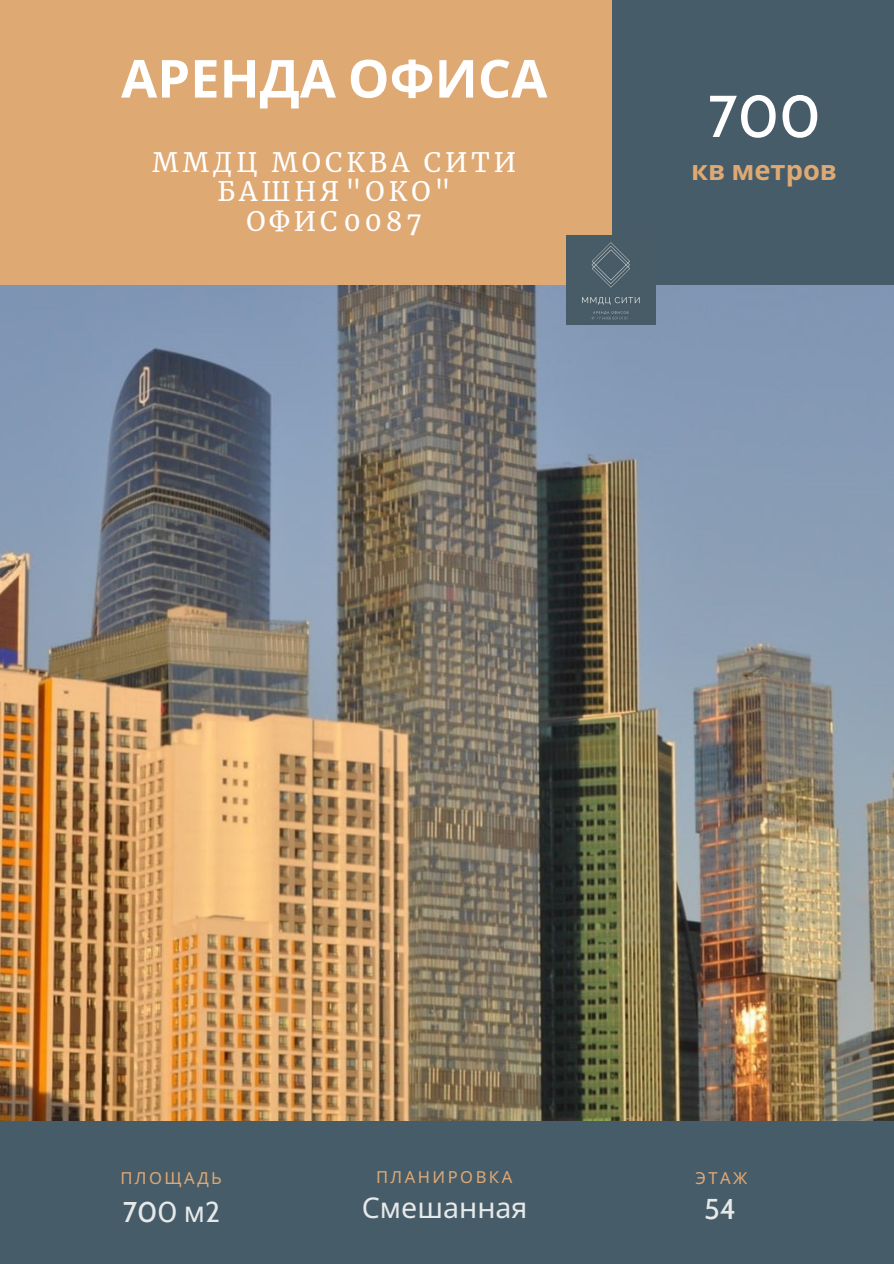
<style>
.page{position:relative;width:894px;height:1264px;background:#fff}
.page>*{position:absolute;margin:0;border:0;box-sizing:border-box;transform-origin:0 0}
.t1{font:500 58.8px "Cabin";color:#fff}
.t2{font:700 52.35px "Noto Sans";color:#fff}
.t3{font:28.5px "Noto Sans";color:#e6e9ea}
.t4{font:500 28.5px "Cabin";color:#e6e9ea}
.t5{font:28.5px "Cabin";color:#e6e9ea}
.t6{font:700 27.3px "Noto Sans";color:#dfa974}
.t7{font:26.55px/29.2px "Merriweather";letter-spacing:.15em;color:#fff;text-align:center}
.t8{font:16.5px "Noto Sans";letter-spacing:.15em;color:#dfa974}
.s1{font-weight:400}
.s2{font-family:"Noto Sans";font-weight:400}
.s3{font-weight:500}
</style>
<div class="page">
<div style="left:0;top:0;width:893px;height:1263px;background:#465c68"></div>
<div style="left:0;top:0;width:611px;height:307px;background:#dfa974"></div>
<img style="left:0;top:286px;width:893px;height:834px">
<img style="left:566px;top:236px;width:89px;height:89px">
<p class="t2" style="left:121px;top:42px;width:428px">АРЕНДА ОФИСА</p>
<p class="t7" style="left:152px;top:148px;width:365px">ММДЦ МОСКВА СИТИ<br>БАШНЯ "ОКО"<br>ОФИС 0087</p>
<p class="t1" style="left:707px;top:80px;width:114px">700</p>
<p class="t6" style="left:691px;top:151px;width:147px">кв метров</p>
<p class="t8" style="left:120px;top:1166px;width:103px">ПЛОЩАДЬ</p>
<p class="t4" style="left:123px;top:1194px;width:99px">70<span class="s1">0</span> <span class="s2">м</span><span class="s1">2</span></p>
<p class="t8" style="left:376px;top:1165px;width:138px">ПЛАНИРОВКА</p>
<p class="t3" style="left:362px;top:1187px;width:167px">Смешанная</p>
<p class="t8" style="left:695px;top:1166px;width:53px">ЭТАЖ</p>
<p class="t5" style="left:704px;top:1191px;width:33px">5<span class="s3">4</span></p>
</div>
